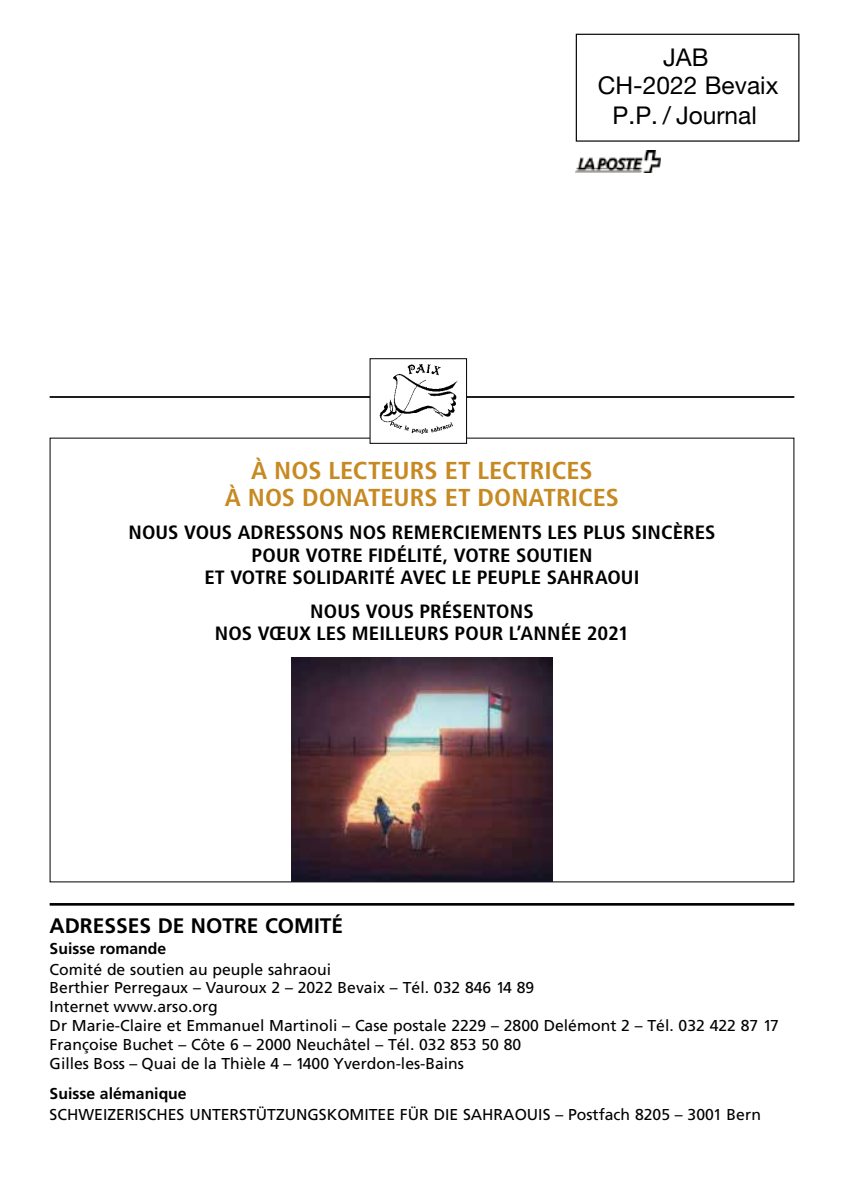
<style>
.page{position:relative;width:844px;height:1191px;background:#fff}
.page>*{position:absolute;margin:0;border:0;box-sizing:border-box;transform-origin:0 0}
.t1{font:700 condensed 24.5px/26.2px "Frutiger";color:#c78a22;text-align:center;scale:1.08 1}
.t2{font:24.5px/28.7px "Helvetica Neue";color:#000;text-align:center}
.t3{font:700 21px "Frutiger";color:#000}
.t4{font:700 condensed 19.25px/22.8px "Frutiger";letter-spacing:.005em;color:#000;text-align:center;scale:1.08 1}
.t5{font:15.75px/18.9px "Frutiger";color:#000}
.t6{font:700 15.75px "Frutiger";color:#000}
</style>
<div class="page">
<img style="left:291px;top:657px;width:261px;height:224px">
<div style="left:575px;top:34px;width:224px;height:108px;border:1px solid #000"></div>
<hr style="left:50px;top:903px;width:744px;height:2px;background:#000">
<hr style="left:50px;top:396px;width:744px;height:2px;background:#000">
<div style="left:370px;top:359px;width:96px;height:84px;background:#fff"></div>
<div style="left:369px;top:358px;width:97px;height:85px;border:1px solid #000"></div>
<img style="left:379px;top:361px;width:87px;height:76px">
<img style="left:575px;top:150px;width:85px;height:22px">
<h1 class="t2" style="left:597px;top:43px;width:182px">JAB<br>CH-2022 Bevaix<br>P.P. / Journal</h1>
<h1 class="t1" style="left:225px;top:458px;width:366px">À NOS LECTEURS ET LECTRICES<br>À NOS DONATEURS ET DONATRICES</h1>
<p class="t4" style="left:128px;top:521px;width:545px">NOUS VOUS ADRESSONS NOS REMERCIEMENTS LES PLUS SINCÈRES<br>POUR VOTRE FIDÉLITÉ, VOTRE SOUTIEN<br>ET VOTRE SOLIDARITÉ AVEC LE PEUPLE SAHRAOUI</p>
<p class="t4" style="left:215px;top:599px;width:385px">NOUS VOUS PRÉSENTONS<br>NOS VŒUX LES MEILLEURS POUR L’ANNÉE 2021</p>
<h2 class="t3" style="left:50px;top:913px;width:295px">ADRESSES DE NOTRE COMITÉ</h2>
<p class="t6" style="left:50px;top:938px;width:118px">Suisse romande</p>
<p class="t5" style="left:50px;top:959px;width:730px">Comité de soutien au peuple sahraoui<br>Berthier Perregaux – Vauroux 2 – 2022 Bevaix – Tél. 032 846 14 89<br>Internet www.arso.org<br>Dr Marie-Claire et Emmanuel Martinoli – Case postale 2229 – 2800 Delémont 2 – Tél. 032 422 87 17<br>Françoise Buchet – Côte 6 – 2000 Neuchâtel – Tél. 032 853 50 80<br>Gilles Boss – Quai de la Thièle 4 – 1400 Yverdon-les-Bains</p>
<p class="t6" style="left:50px;top:1084px;width:138px">Suisse alémanique</p>
<p class="t5" style="left:50px;top:1105px;width:712px">SCHWEIZERISCHES UNTERSTÜTZUNGSKOMITEE FÜR DIE SAHRAOUIS – Postfach 8205 – 3001 Bern</p>
</div>
